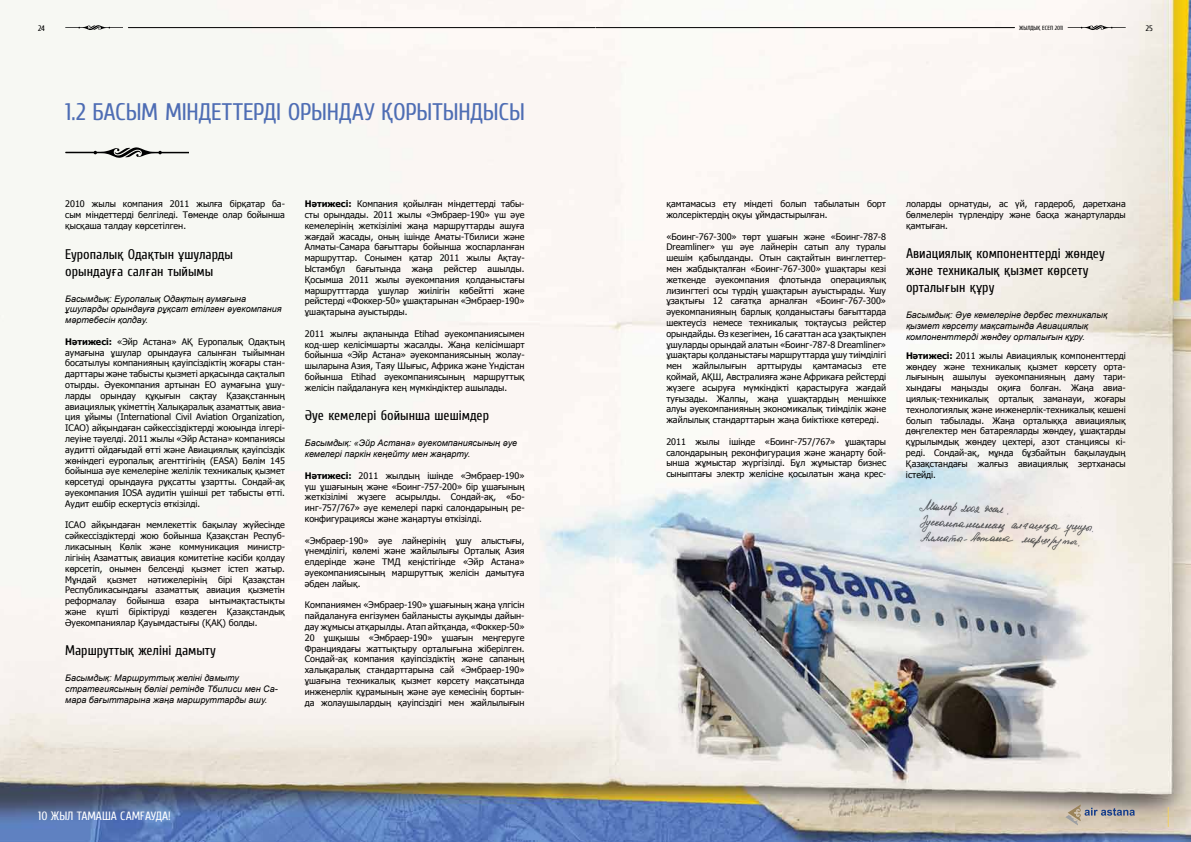
<style>
.page{position:relative;width:1191px;height:842px;background:#fff}
.page>*{position:absolute;margin:0;border:0;box-sizing:border-box;transform-origin:0 0}
.t1{font:24px "Cuprum FF Ukz";letter-spacing:-.005em;color:#4e6db4}
.t2{font:14px/16.8px "Cuprum FF Ukz";color:#000}
.t3{font:12px "Cuprum FF Ukz";letter-spacing:-.005em;color:#fff}
.t4{font:9px/10.8px "Tahoma";color:#000;text-align:justify}
.t5{font:italic 9px/10.8px "Arial";color:#000}
.t6{font:8px "Cuprum FF Ukz";color:#000}
.t7{font:6px "Cuprum FF Ukz";letter-spacing:-.005em;color:#000}
.s1{font-weight:700}
</style>
<div class="page">
<img style="left:0;top:0;width:1191px;height:842px">
<img style="left:916px;top:497px;width:179px;height:55px">
<svg style="left:1067px;top:25px;width:58px;height:5px"></svg>
<svg style="left:65px;top:25px;width:58px;height:5px"></svg>
<hr style="left:128px;top:27px;width:467px;height:1px;background:#000">
<svg style="left:1065px;top:804px;width:69px;height:21px"></svg>
<svg style="left:1167px;top:807px;width:1px;height:20px"></svg>
<hr style="left:596px;top:27px;width:418px;height:1px;background:#000">
<svg style="left:65px;top:147px;width:123px;height:11px"></svg>
<p class="t6" style="left:38px;top:24px;width:8px">24</p>
<p class="t7" style="left:1019px;top:24px;width:45px">Жылдық есеп 2011</p>
<p class="t6" style="left:1146px;top:24px;width:8px">25</p>
<h1 class="t1" style="left:65px;top:98px;width:461px">1.2 басым міндеттерді орындау қорытындысы</h1>
<p class="t4" style="left:65px;top:198px;width:221px">2010 жылы компания 2011 жылға бірқатар ба&shy;сым міндеттерді белгіледі. Төменде олар бойынша қысқаша талдау көрсетілген.</p>
<h2 class="t2" style="left:65px;top:245px;width:169px">Еуропалық Одақтын ұшуларды орындауға салған тыйымы</h2>
<p class="t5" style="left:65px;top:293px;width:218px">Басымдық: Еуропалық Одақтың аумағына ұшуларды орындауға рұқсат етілген әуекомпания мәртебесін қолдау.</p>
<p class="t4" style="left:65px;top:336px;width:118px"><span class="s1">Нәтижесі:</span> «Эйр Астана» АҚЕ</p>
<p class="t4" style="left:65px;top:336px;width:221px;text-indent:138px">уропалық Одақтың аумағына ұшулар орындауға салынған тыйымнан босатылуы компанияның қауіпсіздіктің жоғары стан&shy;дарттары және табысты қызметі арқасында сақталып отырды. Әуекомпания артынан ЕО</p>
<p class="t4" style="left:65px;top:379px;width:221px;text-indent:156px">аумағына ұшу&shy;ларды орындау құқығын сақтау Қазақстанның авиациялық үкіметтің Халықаралық азаматтық авиа&shy;ция ұйымы (International Civil Aviation Organization, ICAO) айқындаған сәйкессіздіктерді жоюында ілгері&shy;леуіне тәуелді. 2011 жылы «Эйр Астана» компаниясы аудитті ойдағыдай өтті және Авиациялық қауіпсіздік жөніндегі еуропалық агенттігінің (EASA) Бөлім 145 бойынша әуе кемелеріне желілік техникалық қызмет көрсетуді орындауға рұқсатты ұзартты. Сондай-ақ әуекомпания IOSA аудитін үшінші рет табысты өтті.<br>Аудит ешбір ескертусіз өткізілді.</p>
<p class="t4" style="left:65px;top:519px;width:221px">ICAO айқындаған мемлекеттік бақылау жүйесінде сәйкессіздіктерді жою бойынша Қазақстан Респуб&shy;ликасының Көлік және коммуникация министр&shy;лігінің Азаматтық авиация комитетіне кәсіби қолдау көрсетіп, онымен белсенді қызмет істеп жатыр.<br>Мұндай қызмет нәтижелерінің бірі Қазақстан Республикасындағы азаматтық авиация қызметін реформалау бойынша өзара ынтымақтастықты және күшті біріктіруді көздеген Қазақстандық Әуекомпаниялар Қауымдастығы (ҚАҚ</p>
<p class="t4" style="left:222px;top:617px;width:37px">) болды.</p>
<h2 class="t2" style="left:65px;top:642px;width:152px">Маршруттық желіні дамыту</h2>
<p class="t5" style="left:65px;top:673px;width:214px">Басымдық: Маршруттық желіні дамыту стратегиясының бөлігі ретінде Тбилиси мен Са&shy;мара бағыттарына жаңа маршруттарды ашу.</p>
<p class="t4" style="left:305px;top:198px;width:221px"><span class="s1">Нәтижесі:</span> Компания қойылған міндеттерді табы&shy;сты орындады. 2011 жылы «Эмбраер-190» үш әуе кемелерінің жеткізілімі жаңа маршруттарды ашуға жағдай жасады, оның ішінде Аматы-Тбилиси және Алматы-Самара бағыттары бойынша жоспарланған маршруттар. Сонымен қатар 2011 жылы Ақтау-Ыстамбұл бағытында жаңа рейстер ашылды.<br>Қосымша 2011 жылы әуекомпания қолданыстағы маршрутттарда ұшулар жиілігін көбейтті және рейстерді «Фоккер-50» ұшақтарынан «Эмбраер-190» ұшақтарына ауыстырды.</p>
<p class="t4" style="left:305px;top:328px;width:221px">2011 жылғы ақпанында Etihad әуекомпаниясымен код-шер келісімшарты жасалды. Жаңа келісімшарт бойынша «Эйр Астана» әуекомпаниясының жолау&shy;шыларына Азия, Таяу Ш ығыс, Африка және Үндістан бойынша Etihad әуекомпаниясының маршруттық желісін пайдалануға кең мүмкіндіктер ашылады.</p>
<h2 class="t2" style="left:305px;top:407px;width:186px">Әуе кемелері бойынша шешімдер</h2>
<p class="t5" style="left:305px;top:438px;width:214px">Басымдық: «Эйр Астана» әуекомпаниясының әуе кемелері паркін кеңейту мен жаңарту.</p>
<p class="t4" style="left:305px;top:470px;width:221px"><span class="s1">Нәтижесі:</span> 2011 жылдың ішінде «Эмбраер-190» үш ұшағының және «Боинг-757-200» бір ұшағының жеткізілімі жүзеге асырылды. Сондай-ақ, «Бо&shy;инг-757/767» әуе кемелері паркі салондарының ре&shy;конфигурациясы және жаңартуы өткізілді.</p>
<p class="t4" style="left:305px;top:534px;width:221px">«Эмбраер-190» әуе лайнерінің ұшу алыстығы, үнемділігі, көлемі және жайлылығы Орталық Азия елдерінде және ТМД</p>
<p class="t4" style="left:305px;top:556px;width:221px;text-indent:103px">кеңістігінде «Эйр Астана» әуекомпаниясының маршруттық желісін дамытуға әбден лайық.</p>
<p class="t4" style="left:305px;top:599px;width:221px">Компаниямен «Эмбраер-190» ұшағының жаңа үлгісін пайдалануға енгізумен байланысты ауқымды дайын&shy;дау жұмысы атқарылды. Атап айтқанда, «Фоккер-50» 20 ұшқышы «Эмбраер-190» ұшағын меңгеруге Франциядағы жаттықтыру орталығына жіберілген.<br>Сондай-ақ компания қауіпсіздіктің және сапаның халықаралық стандарттарына сай «Эмбраер-190» ұшағына техникалық қызмет көрсету мақсатында инженерлік құрамының және әуе кемесінің бортын&shy;да жолаушылардың қауіпсіздігі мен жайлылығын</p>
<h3 class="t3" style="left:38px;top:809px;width:134px">10 жыл тамаша самғауда!</h3>
<p class="t4" style="left:666px;top:198px;width:221px">қамтамасыз ету міндеті болып табылатын борт жолсеріктердің оқуы ұймдастырылған.</p>
<p class="t4" style="left:666px;top:230px;width:221px">«Боинг-767-300» төрт ұшағын және «Боинг-787-8<br>Dreamliner» үш әуе лайнерін сатып алу туралы шешім қабылданды. Отын сақтайтын винглеттер&shy;мен жабдықталған «Боинг-767-300» ұшақтары кезі жеткенде әуекомпания флотында операциялық лизингтегі осы түрдің ұшақтарын ауыстырады. Ұшу ұзақтығы 12 сағатқа арналған «Боинг-767-300» әуекомпанияның барлық қолданыстағы бағыттарда шектеусіз немесе техникалық тоқтаусыз рейстер орындайды. Өз кезегімен, 16 сағаттан аса ұзақтықпен ұшуларды орындай алатын «Боинг-787-8 Dreamliner» ұшақтары қолданыстағы маршруттарда ұшу тиімділігі мен жайлылығын арттыруды қамтамасыз ете қоймай, АҚШ</p>
<p class="t4" style="left:666px;top:371px;width:221px;text-indent:55px">, Австралияға және Африкаға рейстерді жүзеге асыруға мүмкіндікті қарастыруға жағдай туғызады. Жалпы, жаңа ұшақтардың меншікке алуы әуекомпанияның экономикалық тиімділік және жайлылық стандарттарын жаңа биіктікке көтереді.</p>
<p class="t4" style="left:666px;top:436px;width:221px">2011 жылы ішінде «Боинг-757/767» ұшақтары салондарының реконфигурация және жаңарту бой&shy;ынша жұмыстар жүргізілді. Бұл жұмыстар бизнес сыныптағы электр желісіне қосылатын жаңа крес-</p>
<p class="t4" style="left:906px;top:198px;width:221px">лоларды орнатуды, ас үй, гардероб, дәретхана бөлмелерін түрлендіру және басқа жаңартуларды қамтыған.</p>
<h2 class="t2" style="left:906px;top:245px;width:200px">Авиациялық компоненттерді жөндеу және техникалық қызмет көрсету орталығын құру</h2>
<p class="t5" style="left:906px;top:309px;width:203px">Басымдық: Әуе кемелеріне дербес техникалық қызмет көрсету мақсатында Авиациялық компоненттерді жөндеу орталығын құру.</p>
<p class="t4" style="left:906px;top:350px;width:221px"><span class="s1">Нәтижесі:</span> 2011 жылы Авиациялық компоненттерді жөндеу және техникалық қызмет көрсету орта&shy;лығының ашылуы әуекомпанияның даму тари&shy;хындағы маңызды оқиға болған. Жаңа авиа&shy;циялық-техникалық орталық заманауи, жоғары технологиялық және инженерлік-техникалық кешені болып табылады. Жаңа орталыққа авиациялық дөңгелектер мен батареяларды жөндеу, ұшақтарды құрылымдық жөндеу цехтері, азот станциясы кі&shy;реді. Сондай-ақ, мұнда бұзбайтын бақылаудың Қазақстандағы жалғыз авиациялық зертханасы істейді.</p>
</div>
